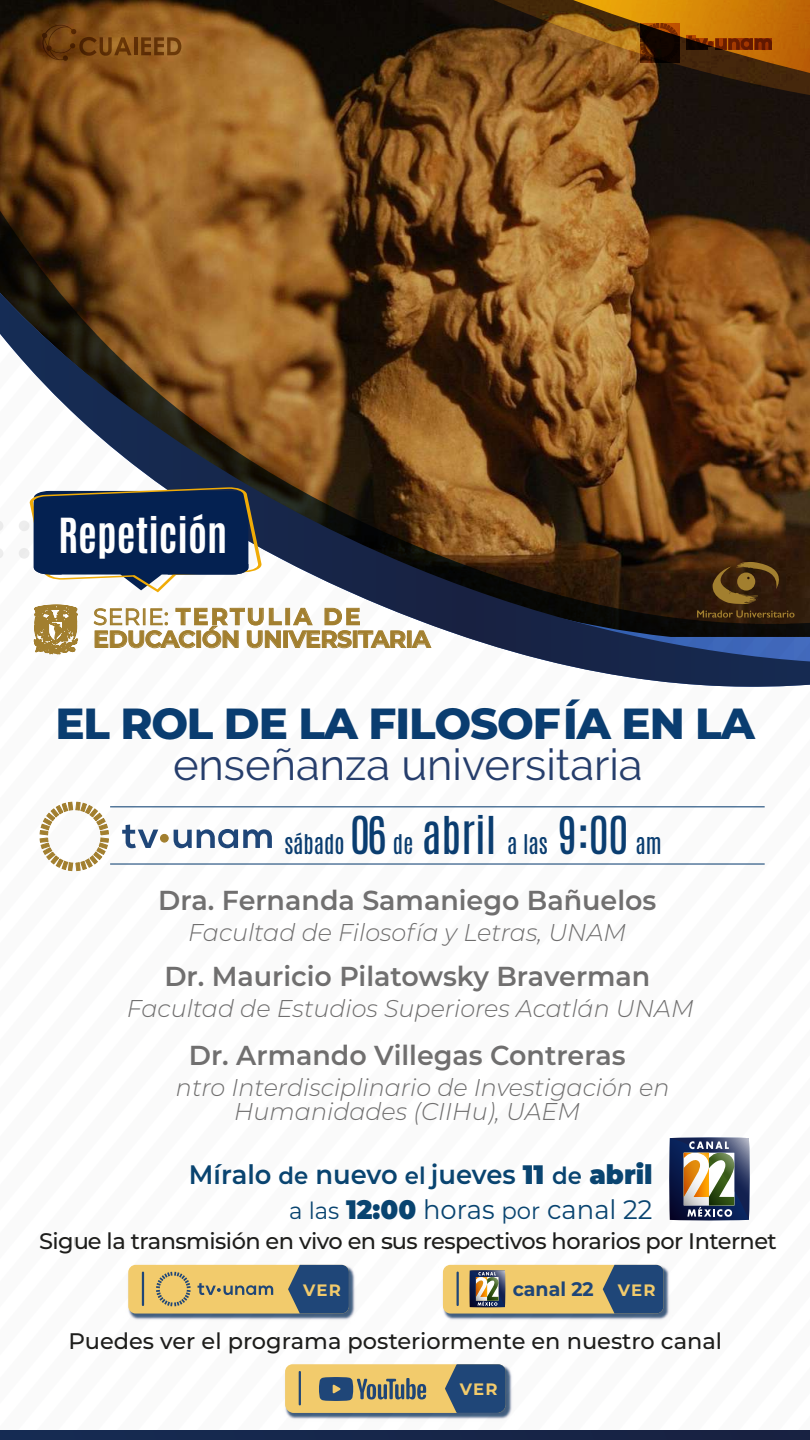
<style>
.page{position:relative;width:810px;height:1440px;background:#fff}
.page>*{position:absolute;margin:0;border:0;box-sizing:border-box;transform-origin:0 0}
.t1{font:800 43.5px "Montserrat";letter-spacing:-.025em;color:#0a3d70}
.t2{font:43.5px "Raleway";color:#263e6c}
.t3{font:700 40.35px "Antonio";color:#fff}
.t4{font:600 27.45px "Montserrat";color:#706f6f}
.t5{font:600 26.7px "Montserrat";color:#094470}
.t6{font:26.7px "Montserrat";color:#094470}
.t7{font:italic 300 24.3px/24.3px "Montserrat";color:#706f6f}
.t8{font:700 23.48px/22.7px "Montserrat";letter-spacing:-.025em;color:#a27f2f}
.t9{font:22.73px "Antonio";color:#0a3d70}
.t10{font:500 22.5px "Montserrat";letter-spacing:-.025em;color:#1d1d1b}
.t11{font:500 22.5px "Montserrat";color:#1d1d1b}
.t12{font:700 19.58px "Montserrat";color:#1f4678}
.t13{font:700 16.5px "Montserrat";letter-spacing:.065em;color:#f2cb6c}
.s1{font-weight:400;font-size:22.95px}
.s2{font-size:43.5px}
.s3{font-size:23.55px}
.s4{font-weight:900}
.s5{font-size:16.5px;color:#f2cb6c}
</style>
<div class="page">
<img style="left:0;top:0;width:810px;height:178px">
<svg style="left:0;top:178px;width:810px;height:115px;background:#774c1e"></svg>
<svg style="left:0;top:293px;width:810px;height:394px"></svg>
<svg style="left:45px;top:0;width:765px;height:112px;background:#754c1f"></svg>
<svg style="left:57px;top:0;width:753px;height:103px;background:#6e4515"></svg>
<svg style="left:0;top:1430px;width:810px;height:10px;background:#162649"></svg>
<svg style="left:42px;top:23px;width:90px;height:39px;background:#7a4713"></svg>
<hr style="left:134px;top:37px;width:3px;height:18px;background:#a27f2f">
<svg style="left:141px;top:37px;width:40px;height:18px"></svg>
<svg style="left:640px;top:23px;width:39px;height:39px;background:#331300"></svg>
<svg style="left:687px;top:36px;width:85px;height:14px"></svg>
<svg style="left:0;top:548px;width:3px;height:11px"></svg>
<svg style="left:0;top:521px;width:3px;height:10px"></svg>
<div style="left:19px;top:548px;width:10px;height:11px;background:#ebebeb;border-radius:50%"></div>
<div style="left:19px;top:521px;width:10px;height:10px;background:#ededed;border-radius:50%"></div>
<img style="left:232px;top:1373px;width:333px;height:67px">
<svg style="left:285px;top:1373px;width:221px;height:40px;background:#989271"></svg>
<div style="left:283px;top:631px;width:5px;height:17px;border:1px solid #a27f2f"></div>
<svg style="left:288px;top:608px;width:118px;height:40px"></svg>
<div style="left:407px;top:631px;width:4px;height:17px;border:1px solid #a27f2f"></div>
<svg style="left:412px;top:631px;width:19px;height:17px"></svg>
<svg style="left:710px;top:562px;width:81px;height:42px;background:#543914"></svg>
<svg style="left:697px;top:610px;width:98px;height:8px"></svg>
<svg style="left:40px;top:802px;width:69px;height:69px"></svg>
<div style="left:160px;top:834px;width:8px;height:8px;background:#a27f2f;border:1px solid #a27f2f;border-radius:50%"></div>
<svg style="left:174px;top:829px;width:98px;height:19px"></svg>
<svg style="left:122px;top:825px;width:36px;height:23px"></svg>
<hr style="left:110px;top:806px;width:655px;height:1px;background:#0a3d70">
<hr style="left:110px;top:864px;width:655px;height:1px;background:#0a3d70">
<img style="left:128px;top:1264px;width:262px;height:109px">
<img style="left:390px;top:1264px;width:280px;height:109px">
<div style="left:128px;top:1265px;width:221px;height:49px;background:#f2cb6c;border-radius:7px"></div>
<svg style="left:288px;top:1265px;width:61px;height:49px;background:#355477"></svg>
<hr style="left:142px;top:1272px;width:2px;height:34px;background:#1f4678">
<svg style="left:156px;top:1272px;width:35px;height:34px"></svg>
<svg style="left:198px;top:1283px;width:75px;height:12px"></svg>
<div style="left:443px;top:1265px;width:221px;height:49px;background:#f2cb6c;border-radius:7px"></div>
<svg style="left:603px;top:1265px;width:61px;height:49px;background:#345377"></svg>
<hr style="left:457px;top:1272px;width:2px;height:34px;background:#1f4678">
<svg style="left:469px;top:1270px;width:36px;height:37px"></svg>
<svg style="left:669px;top:1138px;width:81px;height:83px"></svg>
<svg style="left:29px;top:487px;width:253px;height:167px"></svg>
<h2 class="t3" style="left:58px;top:505px;width:170px">Repetición</h2>
<p class="t8" style="left:93px;top:604px;width:339px"><span class="s1">SERIE:</span> TERTULIA DE<br>EDUCACIÓN UNIVERSITARIA</p>
<h1 class="t1" style="left:55px;top:692px;width:701px">EL ROL DE LA FILOSOFÍA EN LA</h1>
<h1 class="t2" style="left:173px;top:740px;width:471px">enseñanza universitaria</h1>
<p class="t9" style="left:284px;top:828px;width:379px">sábado <span class="s2">06</span> de <span class="s2">abril</span> a las <span class="s2">9:00</span> am</p>
<p class="t4" style="left:158px;top:881px;width:500px">Dra. Fernanda Samaniego Bañuelos</p>
<p class="t7" style="left:188px;top:919px;width:440px">Facultad de Filosofía y Letras, UNAM</p>
<p class="t4" style="left:164px;top:957px;width:488px">Dr. Mauricio Pilatowsky Braverman</p>
<p class="t7" style="left:127px;top:995px;width:569px">Facultad de Estudios Superiores Acatlán UNAM</p>
<p class="t4" style="left:189px;top:1036px;width:438px">Dr. Armando Villegas Contreras</p>
<p class="t7" style="left:234px;top:1074px;width:437px;text-indent:-58px">ntro Interdisciplinario de Investigación en<br>Humanidades (CIIHu), UAEM</p>
<p class="t5" style="left:189px;top:1155px;width:465px">Míralo <span class="s3">de</span> nuevo <span class="s3">el</span> jueves <span class="s4">11</span> <span class="s3">de</span> <span class="s4">abril</span></p>
<p class="t6" style="left:289px;top:1191px;width:365px"><span class="s3">a las</span> <span class="s4">12:00</span> horas <span class="s3">por</span> canal 22</p>
<p class="t10" style="left:39px;top:1225px;width:739px">Sigue la transmisión en vivo en sus respectivos horarios por Internet</p>
<p class="t13" style="left:303px;top:1278px;width:39px">VER</p>
<p class="t12" style="left:513px;top:1275px;width:144px">canal 22 <span class="s5">VER</span></p>
<p class="t11" style="left:69px;top:1325px;width:655px">Puedes ver el programa posteriormente en nuestro canal</p>
<p class="t13" style="left:460px;top:1377px;width:39px">VER</p>
</div>
